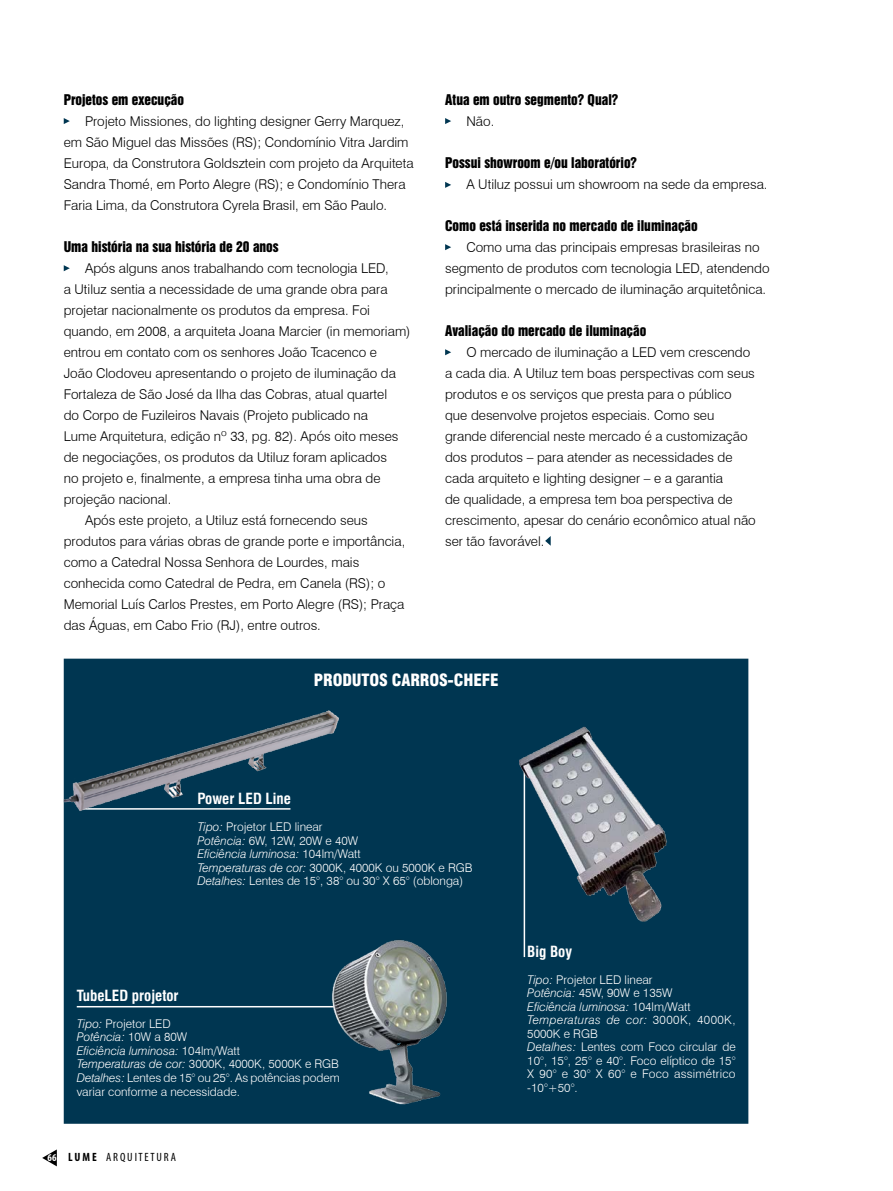
<style>
.page{position:relative;width:893px;height:1191px;background:#fff}
.page>*{position:absolute;margin:0;border:0;box-sizing:border-box;transform-origin:0 0}
.t1{font:900 condensed 16.5px "Swiss 721 BT";letter-spacing:-.01em;color:#fff}
.t2{font:700 condensed 15px "Swiss 721 BT";color:#fff}
.t3{font:300 13.5px/21px "Swiss 721 BT";color:#000}
.t4{font:13.5px "Swiss 921 BT Regular A";color:#000}
.t5{font:300 12px/13.5px "Swiss 721 BT";color:#fff}
.t6{font:condensed 12px "Myriad";color:#000}
.s1{font-style:italic}
.s2{font-weight:700;font-size:10.5px;color:#fff}
.s3{font-weight:700}
</style>
<div class="page">
<svg style="left:42px;top:1149px;width:15px;height:17px"></svg>
<div style="left:64px;top:658px;width:684px;height:465px;background:#003651"></div>
<svg style="left:64px;top:118px;width:6px;height:6px"></svg>
<svg style="left:445px;top:118px;width:6px;height:6px"></svg>
<svg style="left:445px;top:182px;width:6px;height:6px"></svg>
<svg style="left:445px;top:244px;width:6px;height:6px"></svg>
<svg style="left:445px;top:349px;width:6px;height:6px"></svg>
<svg style="left:64px;top:265px;width:6px;height:6px"></svg>
<svg style="left:545px;top:536px;width:6px;height:10px"></svg>
<hr style="left:77px;top:1006px;width:278px;height:1px;background:#fff">
<hr style="left:524px;top:763px;width:1px;height:194px;background:#fff">
<img style="left:63px;top:707px;width:281px;height:107px">
<img style="left:520px;top:721px;width:159px;height:207px">
<img style="left:329px;top:934px;width:123px;height:172px">
<p class="t4" style="left:64px;top:90px;width:122px">Projetos em execução</p>
<p class="t3" style="left:64px;top:110px;width:351px;text-indent:21px">Projeto Missiones, do lighting designer Gerry Marquez, em São Miguel das Missões (RS); Condomínio Vitra Jardim Europa, da Construtora Goldsztein com projeto da Arquiteta Sandra Thomé, em Porto Alegre (RS); e Condomínio Thera Faria Lima, da Construtora Cyrela Brasil, em São Paulo.</p>
<p class="t4" style="left:64px;top:237px;width:217px">Uma história na sua história de 20 anos</p>
<p class="t3" style="left:85px;top:257px;width:305px">Após alguns anos trabalhando com tecnologia LED,</p>
<p class="t3" style="left:64px;top:278px;width:325px">a Utiluz sentia a necessidade de uma grande obra para</p>
<p class="t3" style="left:64px;top:299px;width:308px">projetar nacionalmente os produtos da empresa. Foi</p>
<p class="t3" style="left:64px;top:320px;width:348px">quando, em 2008, a arquiteta Joana Marcier (in memoriam)</p>
<p class="t3" style="left:64px;top:341px;width:315px">entrou em contato com os senhores João Tcacenco e</p>
<p class="t3" style="left:64px;top:362px;width:334px">João Clodoveu apresentando o projeto de iluminação da</p>
<p class="t3" style="left:64px;top:383px;width:325px">Fortaleza de São José da Ilha das Cobras, atual quartel</p>
<p class="t3" style="left:64px;top:404px;width:306px">do Corpo de Fuzileiros Navais (Projeto publicado na</p>
<p class="t3" style="left:64px;top:425px;width:336px">Lume Arquitetura, edição nº 33, pg. 82). Após oito meses</p>
<p class="t3" style="left:64px;top:446px;width:325px">de negociações, os produtos da Utiluz foram aplicados</p>
<p class="t3" style="left:64px;top:467px;width:318px">no projeto e, finalmente, a empresa tinha uma obra de</p>
<p class="t3" style="left:64px;top:488px;width:109px">projeção nacional.</p>
<p class="t3" style="left:85px;top:509px;width:284px">Após este projeto, a Utiluz está fornecendo seus</p>
<p class="t3" style="left:64px;top:530px;width:343px">produtos para várias obras de grande porte e importância,</p>
<p class="t3" style="left:64px;top:551px;width:297px">como a Catedral Nossa Senhora de Lourdes, mais</p>
<p class="t3" style="left:64px;top:572px;width:323px">conhecida como Catedral de Pedra, em Canela (RS); o</p>
<p class="t3" style="left:64px;top:593px;width:342px">Memorial Luís Carlos Prestes, em Porto Alegre (RS); Praça</p>
<p class="t3" style="left:64px;top:614px;width:259px">das Águas, em Cabo Frio (RJ), entre outros.</p>
<p class="t4" style="left:445px;top:91px;width:175px">Atua em outro segmento? Qual?</p>
<p class="t3" style="left:466px;top:110px;width:29px">Não.</p>
<p class="t4" style="left:445px;top:154px;width:193px">Possui showroom e/ou laboratório?</p>
<p class="t3" style="left:466px;top:173px;width:303px">A Utiluz possui um showroom na sede da empresa.</p>
<p class="t4" style="left:445px;top:217px;width:254px">Como está inserida no mercado de iluminação</p>
<p class="t3" style="left:445px;top:236px;width:326px;text-indent:21px">Como uma das principais empresas brasileiras no segmento de produtos com tecnologia LED, atendendo principalmente o mercado de iluminação arquitetônica.</p>
<p class="t4" style="left:445px;top:322px;width:203px">Avaliação do mercado de iluminação</p>
<p class="t3" style="left:445px;top:341px;width:312px;text-indent:21px">O mercado de iluminação a LED vem crescendo a cada dia. A Utiluz tem boas perspectivas com seus produtos e os serviços que presta para o público que desenvolve projetos especiais. Como seu grande diferencial neste mercado é a customização dos produtos – para atender as necessidades de cada arquiteto e lighting designer – e a garantia<br>de qualidade, a empresa tem boa perspectiva de crescimento, apesar do cenário econômico atual não ser tão favorável.</p>
<p class="t1" style="left:314px;top:670px;width:186px">PRODUTOS CARROS-CHEFE</p>
<p class="t2" style="left:197px;top:790px;width:95px">Power LED Line</p>
<p class="t5" style="left:197px;top:820px;width:277px"><span class="s1">Tipo:</span> Projetor LED linear<br><span class="s1">Potência:</span> 6W, 12W, 20W e 40W<br><span class="s1">Eficiência luminosa:</span> 104lm/Watt<br><span class="s1">Temperaturas de cor:</span> 3000K, 4000K ou 5000K e RGB <span class="s1">Detalhes:</span> Lentes de 15°, 38° ou 30° X 65° (oblonga)</p>
<p class="t2" style="left:77px;top:986px;width:103px">TubeLED projetor</p>
<p class="t5" style="left:77px;top:1016px;width:264px"><span class="s1">Tipo:</span> Projetor LED<br><span class="s1">Potência:</span> 10W a 80W<br><span class="s1">Eficiência luminosa:</span> 104lm/Watt<br><span class="s1">Temperaturas de cor:</span> 3000K, 4000K, 5000K e RGB <span class="s1">Detalhes:</span> Lentes de 15° ou 25°. As potências podem variar conforme a necessidade.</p>
<p class="t6" style="left:48px;top:1151px;width:130px"><span class="s2">66</span> <span class="s3">L U M E</span> A R Q U I T E T U R A</p>
<p class="t2" style="left:527px;top:942px;width:46px">Big Boy</p>
<p class="t5" style="left:527px;top:972px;width:210px"><span class="s1">Tipo:</span> Projetor LED linear<br><span class="s1">Potência:</span> 45W, 90W e 135W<br><span class="s1">Eficiência luminosa:</span> 104lm/Watt<br><span class="s1">Temperaturas de cor:</span> 3000K, 4000K,<br>5000K e RGB<br><span class="s1">Detalhes:</span> Lentes com Foco circular de<br>10°, 15°, 25° e 40°. Foco elíptico de 15°<br>X 90° e 30° X 60° e Foco assimétrico -10°+50°.</p>
</div>
